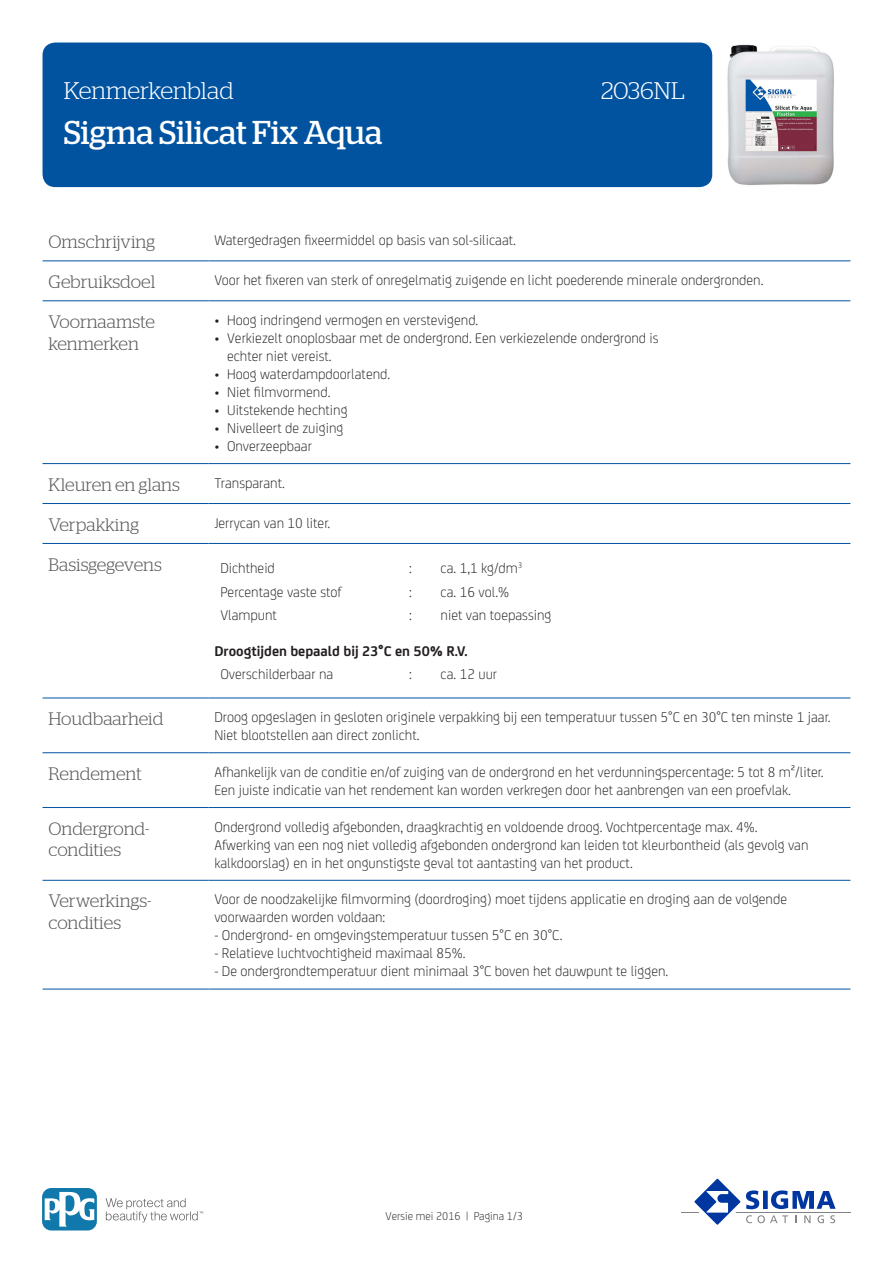
<style>
.page{position:relative;width:893px;height:1263px;background:#fff}
.page>*{position:absolute;margin:0;border:0;box-sizing:border-box;transform-origin:0 0}
.t1{font:33px "Stag";color:#fff}
.RH1{font:300 24px "Stag";color:#fff}
.KOP{font:300 18px/21.6px "Stag";color:#57585a}
.BODY{font:300 15px/18px "FS Joey";color:#231f20}
.BODY-2{font:700 15px "FS Joey";color:#231f20}
.t2{font:300 12px "FS Joey";color:#231f20}
</style>
<div class="page">
<div style="left:43px;top:43px;width:669px;height:144px;background:#0153a0;border-radius:13px"></div>
<hr style="left:681px;top:1211px;width:169px;height:1px;background:#808285">
<svg style="left:689px;top:1178px;width:147px;height:47px"></svg>
<svg style="left:106px;top:1198px;width:97px;height:24px"></svg>
<svg style="left:43px;top:1188px;width:54px;height:42px"></svg>
<svg style="left:45px;top:1191px;width:49px;height:35px"></svg>
<hr style="left:43px;top:260px;width:165px;height:1px;background:#0153a0">
<hr style="left:208px;top:260px;width:642px;height:1px;background:#0153a0">
<hr style="left:43px;top:300px;width:165px;height:1px;background:#0153a0">
<hr style="left:208px;top:300px;width:642px;height:1px;background:#0153a0">
<hr style="left:43px;top:463px;width:165px;height:1px;background:#0153a0">
<hr style="left:208px;top:463px;width:642px;height:1px;background:#0153a0">
<hr style="left:43px;top:503px;width:165px;height:1px;background:#0153a0">
<hr style="left:208px;top:503px;width:642px;height:1px;background:#0153a0">
<hr style="left:43px;top:543px;width:165px;height:1px;background:#0153a0">
<hr style="left:208px;top:543px;width:642px;height:1px;background:#0153a0">
<hr style="left:43px;top:698px;width:165px;height:1px;background:#0153a0">
<hr style="left:208px;top:698px;width:642px;height:1px;background:#0153a0">
<hr style="left:43px;top:752px;width:165px;height:1px;background:#0153a0">
<hr style="left:208px;top:752px;width:642px;height:1px;background:#0153a0">
<hr style="left:43px;top:807px;width:165px;height:1px;background:#0153a0">
<hr style="left:208px;top:807px;width:642px;height:1px;background:#0153a0">
<hr style="left:43px;top:880px;width:165px;height:1px;background:#0153a0">
<hr style="left:208px;top:880px;width:642px;height:1px;background:#0153a0">
<hr style="left:43px;top:989px;width:165px;height:1px;background:#0153a0">
<hr style="left:208px;top:989px;width:642px;height:1px;background:#0153a0">
<img style="left:727px;top:44px;width:107px;height:142px">
<p class="RH1" style="left:64px;top:77px;width:171px">Kenmerkenblad</p>
<p class="RH1" style="left:601px;top:77px;width:85px">2036NL</p>
<p class="t1" style="left:64px;top:114px;width:320px">Sigma Silicat Fix Aqua</p>
<p class="KOP" style="left:49px;top:231px;width:108px">Omschrijving</p>
<p class="BODY" style="left:214px;top:230px;width:303px">Watergedragen fixeermiddel op basis van sol-silicaat.</p>
<p class="KOP" style="left:49px;top:271px;width:108px">Gebruiksdoel</p>
<p class="BODY" style="left:214px;top:270px;width:551px">Voor het fixeren van sterk of onregelmatig zuigende en licht poederende minerale ondergronden.</p>
<p class="KOP" style="left:49px;top:311px;width:108px">Voornaamste kenmerken</p>
<p class="BODY" style="left:214px;top:310px;width:266px">• Hoog indringend vermogen en verstevigend.</p>
<p class="BODY" style="left:227px;top:328px;width:433px;text-indent:-13px">• Verkiezelt onoplosbaar met de ondergrond. Een verkiezelende ondergrond is echter niet vereist.</p>
<p class="BODY" style="left:214px;top:364px;width:177px">• Hoog waterdampdoorlatend.</p>
<p class="BODY" style="left:214px;top:382px;width:118px">• Niet filmvormend.</p>
<p class="BODY" style="left:214px;top:400px;width:135px">• Uitstekende hechting</p>
<p class="BODY" style="left:214px;top:418px;width:131px">• Nivelleert de zuiging</p>
<p class="BODY" style="left:214px;top:436px;width:99px">• Onverzeepbaar</p>
<p class="KOP" style="left:49px;top:473px;width:133px">Kleuren en glans</p>
<p class="BODY" style="left:214px;top:473px;width:72px">Transparant.</p>
<p class="KOP" style="left:49px;top:513px;width:92px">Verpakking</p>
<p class="BODY" style="left:214px;top:513px;width:117px">Jerrycan van 10 liter.</p>
<p class="KOP" style="left:49px;top:553px;width:115px">Basisgegevens</p>
<p class="BODY" style="left:220px;top:559px;width:56px">Dichtheid</p>
<p class="BODY" style="left:409px;top:559px;width:4px">:</p>
<p class="BODY" style="left:441px;top:559px;width:83px">ca. 1,1 kg/dm<sup>3</sup></p>
<p class="BODY" style="left:220px;top:582px;width:123px">Percentage vaste stof</p>
<p class="BODY" style="left:409px;top:582px;width:4px">:</p>
<p class="BODY" style="left:441px;top:582px;width:70px">ca. 16 vol.%</p>
<p class="BODY" style="left:220px;top:605px;width:58px">Vlampunt</p>
<p class="BODY" style="left:409px;top:605px;width:4px">:</p>
<p class="BODY" style="left:441px;top:605px;width:112px">niet van toepassing</p>
<p class="BODY-2" style="left:214px;top:640px;width:255px">Droogtijden bepaald bij 23°C en 50% R.V.</p>
<p class="BODY" style="left:220px;top:664px;width:114px">Overschilderbaar na</p>
<p class="BODY" style="left:409px;top:664px;width:4px">:</p>
<p class="BODY" style="left:441px;top:664px;width:58px">ca. 12 uur</p>
<p class="KOP" style="left:49px;top:708px;width:116px">Houdbaarheid</p>
<p class="BODY" style="left:214px;top:707px;width:618px">Droog opgeslagen in gesloten originele verpakking bij een temperatuur tussen 5°C en 30°C ten minste 1 jaar.<br>Niet blootstellen aan direct zonlicht.</p>
<p class="KOP" style="left:49px;top:762px;width:95px">Rendement</p>
<p class="BODY" style="left:214px;top:762px;width:611px">Afhankelijk van de conditie en/of zuiging van de ondergrond en het verdunningspercentage: 5 tot 8 m²/liter.<br>Een juiste indicatie van het rendement kan worden verkregen door het aanbrengen van een proefvlak.</p>
<p class="KOP" style="left:49px;top:817px;width:102px">Ondergrond&shy;condities</p>
<p class="BODY" style="left:214px;top:817px;width:596px">Ondergrond volledig afgebonden, draagkrachtig en voldoende droog. Vochtpercentage max. 4%.<br>Afwerking van een nog niet volledig afgebonden ondergrond kan leiden tot kleurbontheid (als gevolg van kalkdoorslag) en in het ongunstigste geval tot aantasting van het product.</p>
<p class="KOP" style="left:49px;top:890px;width:104px">Verwerkings&shy;condities</p>
<p class="BODY" style="left:214px;top:889px;width:574px">Voor de noodzakelijke filmvorming (doordroging) moet tijdens applicatie en droging aan de volgende voorwaarden worden voldaan:</p>
<p class="BODY" style="left:214px;top:925px;width:350px">- Ondergrond- en omgevingstemperatuur tussen 5°C en 30°C.</p>
<p class="BODY" style="left:214px;top:943px;width:253px">- Relatieve luchtvochtigheid maximaal 85%.</p>
<p class="BODY" style="left:214px;top:961px;width:455px">- De ondergrondtemperatuur dient minimaal 3°C boven het dauwpunt te liggen.</p>
<p class="t2" style="left:385px;top:1208px;width:139px">Versie mei 2016 | Pagina 1/3</p>
</div>
